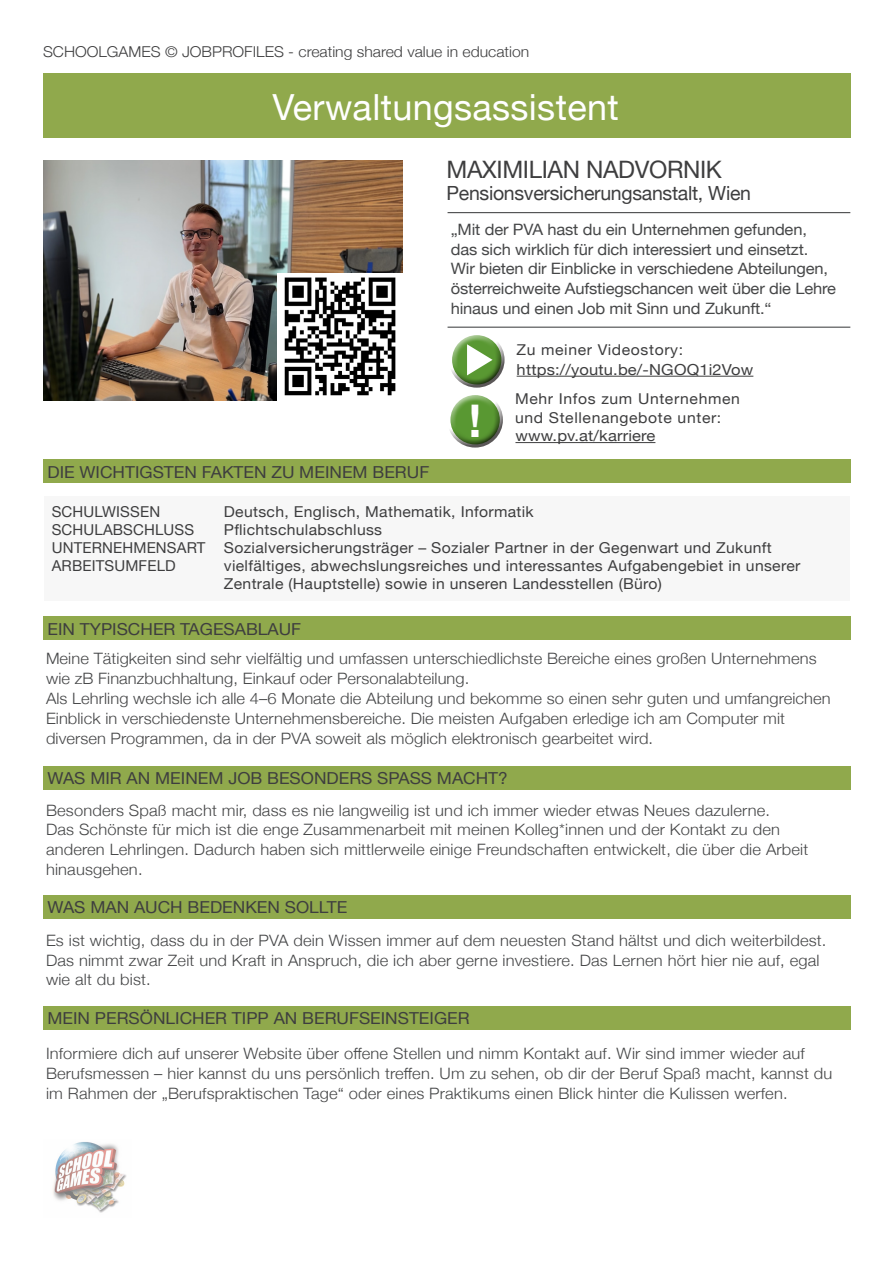
<style>
.page{position:relative;width:893px;height:1263px;background:#fff}
.page>*{position:absolute;margin:0;border:0;box-sizing:border-box;transform-origin:0 0}
.t1{font:700 45px "Helvetica Neue";color:#fff}
.t2{font:36px "Helvetica Neue";letter-spacing:.01em;color:#fff}
.t3{font:24px "Helvetica Neue";letter-spacing:-.015em;color:#3e3e3f}
.t4{font:19.5px "Helvetica Neue";letter-spacing:-.015em;color:#3e3e3f}
.t5{font:16.5px "Helvetica Neue";color:#3e3e3f;scale:1.05 1}
.t6{font:300 15.6px/19.8px "Helvetica Neue";letter-spacing:.01em;color:#464748;scale:1.05 1}
.t7{font:15.6px/19.8px "Helvetica Neue";letter-spacing:-.01em;color:#464748;scale:1.05 1}
.t8{font:15.15px "Helvetica Neue";letter-spacing:.01em;color:#3e3e3f;scale:1.09 1}
.t9{font:15px/18px "Helvetica Neue";letter-spacing:.02em;color:#3e3e3f;scale:1.05 1}
.t10{font:15px "Helvetica Neue";letter-spacing:.04em;color:#3e3e3f;scale:1.05 1}
.t11{font:300 15px "Helvetica Neue";color:#3e3e3f;scale:1.05 1}
.t12{font:15px "Helvetica Neue";letter-spacing:.02em;color:#3e3e3f}
</style>
<div class="page">
<div style="left:44px;top:497px;width:806px;height:104px;background:#f7f7f7"></div>
<div style="left:43px;top:73px;width:807px;height:64px;background:#90a94c"></div>
<div style="left:43px;top:460px;width:807px;height:23px;background:#90a94c"></div>
<div style="left:43px;top:616px;width:807px;height:24px;background:#90a94c"></div>
<div style="left:43px;top:766px;width:807px;height:23px;background:#90a94c"></div>
<div style="left:43px;top:896px;width:807px;height:23px;background:#90a94c"></div>
<div style="left:43px;top:1006px;width:807px;height:23px;background:#90a94c"></div>
<img style="left:43px;top:160px;width:359px;height:241px">
<hr style="left:448px;top:212px;width:402px;height:1px;background:#4b4c4d">
<hr style="left:448px;top:327px;width:402px;height:1px;background:#4b4c4d">
<div style="left:446px;top:391px;width:57px;height:41px;background:#fff;opacity:.75"></div>
<div style="left:446px;top:400px;width:57px;height:49px;background:#231f20;opacity:.75"></div>
<img style="left:53px;top:1142px;width:73px;height:71px">
<hr style="left:517px;top:376px;width:236px;height:1px;background:#3e3e3f">
<hr style="left:515px;top:442px;width:140px;height:1px;background:#3e3e3f">
<img style="left:277px;top:273px;width:125px;height:128px">
<div style="left:447px;top:331px;width:58px;height:41px;background:#fff;opacity:.75"></div>
<div style="left:447px;top:340px;width:58px;height:49px;background:#231f20;opacity:.75"></div>
<svg style="left:467px;top:344px;width:26px;height:31px"></svg>
<p class="t11" style="left:43px;top:39px;width:465px">SCHOOLGAMES © JOBPROFILES - creating shared value in education</p>
<p class="t2" style="left:273px;top:81px;width:348px">Verwaltungsassistent</p>
<p class="t3" style="left:446px;top:152px;width:277px">MAXIMILIAN NADVORNIK</p>
<p class="t4" style="left:446px;top:179px;width:306px">Pensionsversicherungsanstalt, Wien</p>
<p class="t7" style="left:451px;top:220px;width:368px">„Mit der PVA hast du ein Unternehmen gefunden, das sich wirklich für dich interessiert und einsetzt.<br>Wir bieten dir Einblicke in verschiedene Abteilungen, österreichweite Aufstiegschancen weit über die Lehre hinaus und einen Job mit Sinn und Zukunft.“</p>
<p class="t10" style="left:516px;top:339px;width:160px">Zu meiner Videostory:</p>
<p class="t5" style="left:47px;top:460px;width:365px">DIE WICHTIGSTEN FAKTEN ZU MEINEM BERUF</p>
<p class="t1" style="left:469px;top:386px;width:14px">!</p>
<p class="t8" style="left:517px;top:358px;width:219px">https://youtu.be/-NGOQ1i2Vow</p>
<p class="t10" style="left:515px;top:388px;width:216px">Mehr Infos zum Unternehmen</p>
<p class="t10" style="left:515px;top:407px;width:198px">und Stellenangebote unter:</p>
<p class="t8" style="left:515px;top:425px;width:130px">www.pv.at/karriere</p>
<p class="t12" style="left:52px;top:501px;width:110px">SCHULWISSEN</p>
<p class="t12" style="left:52px;top:519px;width:144px">SCHULABSCHLUSS</p>
<p class="t12" style="left:52px;top:537px;width:155px">UNTERNEHMENSART</p>
<p class="t12" style="left:52px;top:555px;width:126px">ARBEITSUMFELD</p>
<p class="t9" style="left:224px;top:503px;width:550px">Deutsch, Englisch, Mathematik, Informatik<br>Pflichtschulabschluss<br>Sozialversicherungsträger – Sozialer Partner in der Gegenwart und Zukunft vielfältiges, abwechslungsreiches und interessantes Aufgabengebiet in unserer Zentrale (Hauptstelle) sowie in unseren Landesstellen (Büro)</p>
<p class="t5" style="left:47px;top:617px;width:243px">EIN TYPISCHER TAGESABLAUF</p>
<p class="t6" style="left:46px;top:648px;width:735px">Meine Tätigkeiten sind sehr vielfältig und umfassen unterschiedlichste Bereiche eines großen Unternehmens wie zB Finanzbuchhaltung, Einkauf oder Personalabteilung.</p>
<p class="t6" style="left:46px;top:687px;width:749px">Als Lehrling wechsle ich alle 4–6 Monate die Abteilung und bekomme so einen sehr guten und umfangreichen<br>Einblick in verschiedenste Unternehmensbereiche. Die meisten Aufgaben erledige ich am Computer mit diversen Programmen, da in der PVA soweit als möglich elektronisch gearbeitet wird.</p>
<p class="t5" style="left:47px;top:766px;width:440px">WAS MIR AN MEINEM JOB BESONDERS SPASS MACHT?</p>
<p class="t6" style="left:46px;top:799px;width:728px">Besonders Spaß macht mir, dass es nie langweilig ist und ich immer wieder etwas Neues dazulerne.<br>Das Schönste für mich ist die enge Zusammenarbeit mit meinen Kolleg*innen und der Kontakt zu den anderen Lehrlingen. Dadurch haben sich mittlerweile einige Freundschaften entwickelt, die über die Arbeit hinausgehen.</p>
<p class="t5" style="left:47px;top:895px;width:287px">WAS MAN AUCH BEDENKEN SOLLTE</p>
<p class="t6" style="left:46px;top:929px;width:745px">Es ist wichtig, dass du in der PVA dein Wissen immer auf dem neuesten Stand hältst und dich weiterbildest.<br>Das nimmt zwar Zeit und Kraft in Anspruch, die ich aber gerne investiere. Das Lernen hört hier nie auf, egal wie alt du bist.</p>
<p class="t5" style="left:47px;top:1006px;width:404px">MEIN PERSÖNLICHER TIPP AN BERUFSEINSTEIGER</p>
<p class="t6" style="left:46px;top:1042px;width:750px">Informiere dich auf unserer Website über offene Stellen und nimm Kontakt auf. Wir sind immer wieder auf<br>Berufsmessen – hier kannst du uns persönlich treffen. Um zu sehen, ob dir der Beruf Spaß macht, kannst du im Rahmen der „Berufspraktischen Tage“ oder eines Praktikums einen Blick hinter die Kulissen werfen.</p>
</div>
